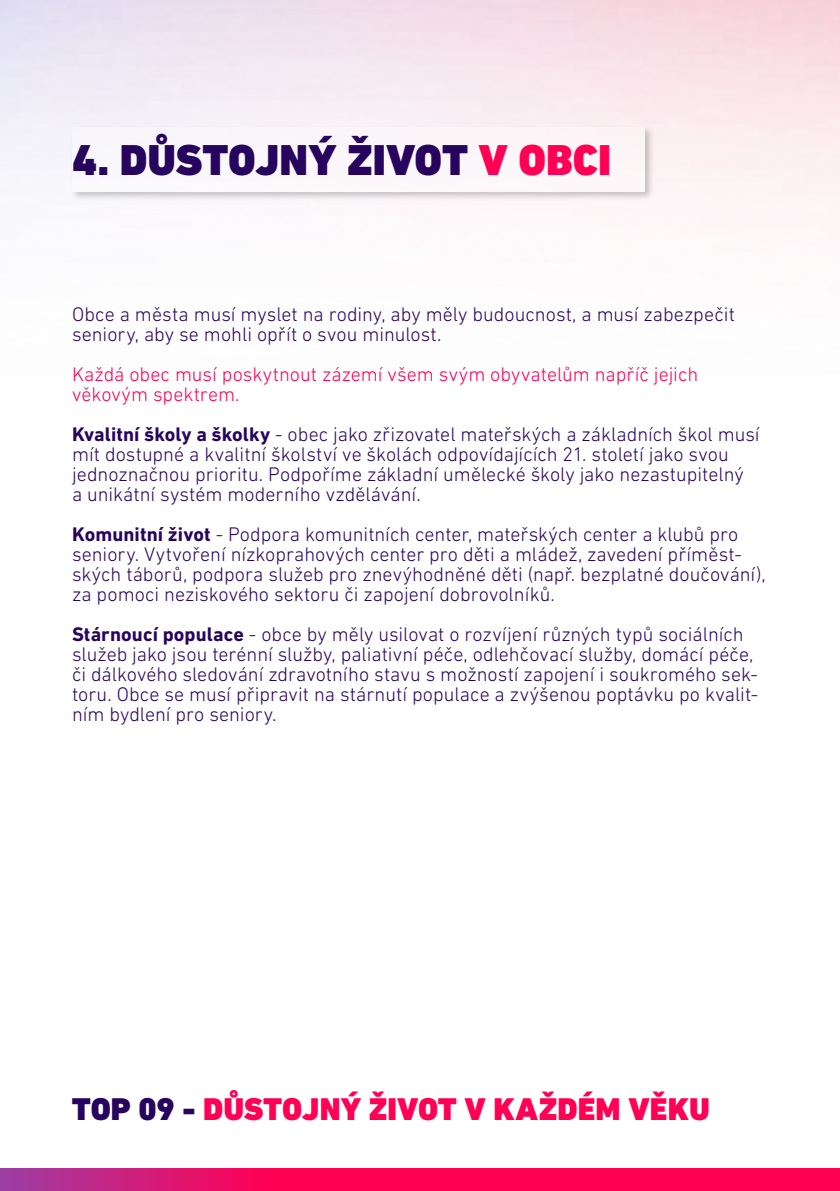
<style>
.page{position:relative;width:840px;height:1191px;background:#fff}
.page>*{position:absolute;margin:0;border:0;box-sizing:border-box;transform-origin:0 0}
.t1{font:900 44px "DIN Next W1 G";color:#27055e}
.t2{font:900 32px "DIN Next W1 G";letter-spacing:.005em;color:#ff0054}
.t3{font:300 20px/20px "DIN Next W1 G";color:#27055e}
.t4{font:300 20px/20px "DIN Next W1 G";color:#ff0054}
.s1{color:#ff0054}
.s2{font-weight:700}
.s3{color:#27055e}
</style>
<div class="page">
<div style="left:70px;top:125px;width:584px;height:76px;background:#000;opacity:.75"></div>
<div style="left:72px;top:127px;width:572px;height:65px;background:#fbf7fa"></div>
<svg style="left:0;top:1168px;width:839px;height:23px;background:#ef0960"></svg>
<h1 class="t1" style="left:72px;top:133px;width:540px">4. DŮSTOJNÝ ŽIVOT <span class="s1">V OBCI</span></h1>
<p class="t3" style="left:72px;top:304px;width:664px">Obce a města musí myslet na rodiny, aby měly budoucnost, a musí zabezpečit seniory, aby se mohli opřít o svou minulost.</p>
<p class="t4" style="left:72px;top:364px;width:627px">Každá obec musí poskytnout zázemí všem svým obyvatelům napříč jejich věkovým spektrem.</p>
<p class="t3" style="left:72px;top:424px;width:688px"><span class="s2">Kvalitní školy a školky</span> - obec jako zřizovatel mateřských a základních škol musí mít dostupné a kvalitní školství ve školách odpovídajících 21. století jako svou jednoznačnou prioritu. Podpoříme základní umělecké školy jako nezastupitelný<br>a unikátní systém moderního vzdělávání.</p>
<p class="t3" style="left:72px;top:524px;width:694px"><span class="s2">Komunitní život</span> - Podpora komunitních center, mateřských center a klubů pro seniory. Vytvoření nízkoprahových center pro děti a mládež, zavedení příměst&shy;ských táborů, podpora služeb pro znevýhodněné děti (např. bezplatné doučování), za pomoci neziskového sektoru či zapojení dobrovolníků.</p>
<p class="t3" style="left:72px;top:624px;width:687px"><span class="s2">Stárnoucí populace</span> - obce by měly usilovat o rozvíjení různých typů sociálních služeb jako jsou terénní služby, paliativní péče, odlehčovací služby, domácí péče, či dálkového sledování zdravotního stavu s možností zapojení i soukromého sek&shy;toru. Obce se musí připravit na stárnutí populace a zvýšenou poptávku po kvalit&shy;ním bydlení pro seniory.</p>
<h2 class="t2" style="left:72px;top:1090px;width:639px"><span class="s3">TOP 09 -</span> DŮSTOJNÝ ŽIVOT V KAŽDÉM VĚKU</h2>
</div>
